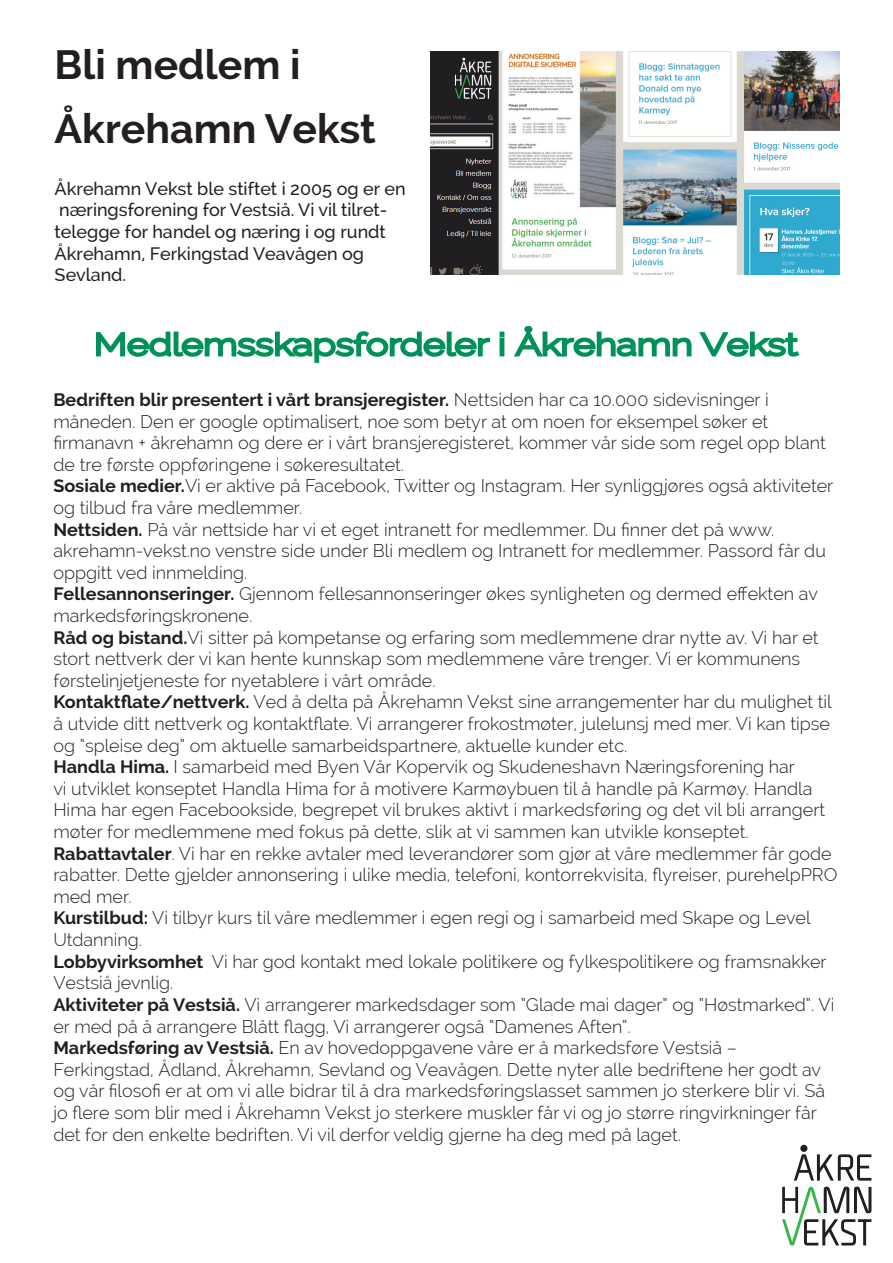
<style>
.page{position:relative;width:893px;height:1263px;background:#fff}
.page>*{position:absolute;margin:0;border:0;box-sizing:border-box;transform-origin:0 0}
.t1{font:700 40.95px "Raleway";color:#231f20}
.t2{font:300 18px/21.6px "Raleway";color:#231f20}
.t3{font:500 18px/21.6px "Raleway";color:#231f20}
.s1{font-weight:700}
</style>
<div class="page">
<svg style="left:96px;top:331px;width:395px;height:32px"></svg>
<div style="left:500px;top:338px;width:4px;height:18px;border:3px solid #009158"></div>
<svg style="left:500px;top:332px;width:4px;height:5px"></svg>
<svg style="left:514px;top:326px;width:286px;height:31px"></svg>
<div style="left:800px;top:1145px;width:7px;height:7px;background:#231f20;border-radius:50%"></div>
<svg style="left:794px;top:1154px;width:77px;height:26px"></svg>
<svg style="left:782px;top:1186px;width:89px;height:59px"></svg>
<img style="left:430px;top:52px;width:410px;height:222px">
<p class="t1" style="left:55px;top:41px;width:247px">Bli medlem i</p>
<p class="t1" style="left:55px;top:105px;width:323px">Åkrehamn Vekst</p>
<p class="t3" style="left:55px;top:178px;width:352px">Åkrehamn Vekst ble stiftet i 2005 og er en</p>
<p class="t3" style="left:55px;top:199px;width:334px">næringsforening for Vestsiå. Vi vil tilret&shy;telegge for handel og næring i og rundt<br>Åkrehamn, Ferkingstad Veavågen og<br>Sevland.</p>
<p class="t2" style="left:53px;top:389px;width:774px"><span class="s1">Bedriften blir presentert i vårt bransjeregister.</span> Nettsiden har ca 10.000 sidevisninger i måneden. Den er google optimalisert, noe som betyr at om noen for eksempel søker et firmanavn + åkrehamn og dere er i vårt bransjeregisteret, kommer vår side som regel opp blant de tre første oppføringene i søkeresultatet.</p>
<p class="t2" style="left:53px;top:475px;width:781px"><span class="s1">Sosiale medier.</span>Vi er aktive på Facebook, Twitter og Instagram. Her synliggjøres også aktiviteter og tilbud fra våre medlemmer.</p>
<p class="t2" style="left:53px;top:518px;width:774px"><span class="s1">Nettsiden.</span> På vår nettside har vi et eget intranett for medlemmer. Du finner det på www. akrehamn-vekst.no venstre side under Bli medlem og Intranett for medlemmer. Passord får du oppgitt ved innmelding.</p>
<p class="t2" style="left:53px;top:583px;width:766px"><span class="s1">Fellesannonseringer.</span> Gjennom fellesannonseringer økes synligheten og dermed effekten av markedsføringskronene.</p>
<p class="t2" style="left:53px;top:626px;width:767px"><span class="s1">Råd og bistand.</span>Vi sitter på kompetanse og erfaring som medlemmene drar nytte av. Vi har et stort nettverk der vi kan hente kunnskap som medlemmene våre trenger. Vi er kommunens førstelinjetjeneste for nyetablere i vårt område.</p>
<p class="t2" style="left:53px;top:691px;width:780px;text-align:justify"><span class="s1">Kontaktflate/nettverk.</span> Ved å delta på Åkrehamn Vekst sine arrangementer har du mulighet til å utvide ditt nettverk og kontaktflate. Vi arrangerer frokostmøter, julelunsj med mer. Vi kan tipse og ”spleise deg” om aktuelle samarbeidspartnere, aktuelle kunder etc.</p>
<p class="t2" style="left:53px;top:756px;width:773px"><span class="s1">Handla Hima.</span> I samarbeid med Byen Vår Kopervik og Skudeneshavn Næringsforening har<br>vi utviklet konseptet Handla Hima for å motivere Karmøybuen til å handle på Karmøy. Handla Hima har egen Facebookside, begrepet vil brukes aktivt i markedsføring og det vil bli arrangert møter for medlemmene med fokus på dette, slik at vi sammen kan utvikle konseptet.</p>
<p class="t2" style="left:53px;top:842px;width:785px"><span class="s1">Rabattavtaler</span>. Vi har en rekke avtaler med leverandører som gjør at våre medlemmer får gode rabatter. Dette gjelder annonsering i ulike media, telefoni, kontorrekvisita, flyreiser, purehelpPRO med mer.</p>
<p class="t2" style="left:53px;top:907px;width:759px"><span class="s1">Kurstilbud:</span> Vi tilbyr kurs til våre medlemmer i egen regi og i samarbeid med Skape og Level<br>Utdanning.</p>
<p class="t2" style="left:53px;top:950px;width:775px"><span class="s1">Lobbyvirksomhet</span> Vi har god kontakt med lokale politikere og fylkespolitikere og framsnakker<br>Vestsiå jevnlig.</p>
<p class="t2" style="left:53px;top:994px;width:782px"><span class="s1">Aktiviteter på Vestsiå.</span> Vi arrangerer markedsdager som ”Glade mai dager” og ”Høstmarked”. Vi er med på å arrangere Blått flagg, Vi arrangerer også ”Damenes Aften”.</p>
<p class="t2" style="left:53px;top:1037px;width:773px"><span class="s1">Markedsføring av Vestsiå.</span> En av hovedoppgavene våre er å markedsføre Vestsiå – Ferkingstad, Ådland, Åkrehamn, Sevland og Veavågen. Dette nyter alle bedriftene her godt av og vår filosofi er at om vi alle bidrar til å dra markedsføringslasset sammen jo sterkere blir vi. Så jo flere som blir med i Åkrehamn Vekst jo sterkere muskler får vi og jo større ringvirkninger får det for den enkelte bedriften. Vi vil derfor veldig gjerne ha deg med på laget.</p>
</div>
